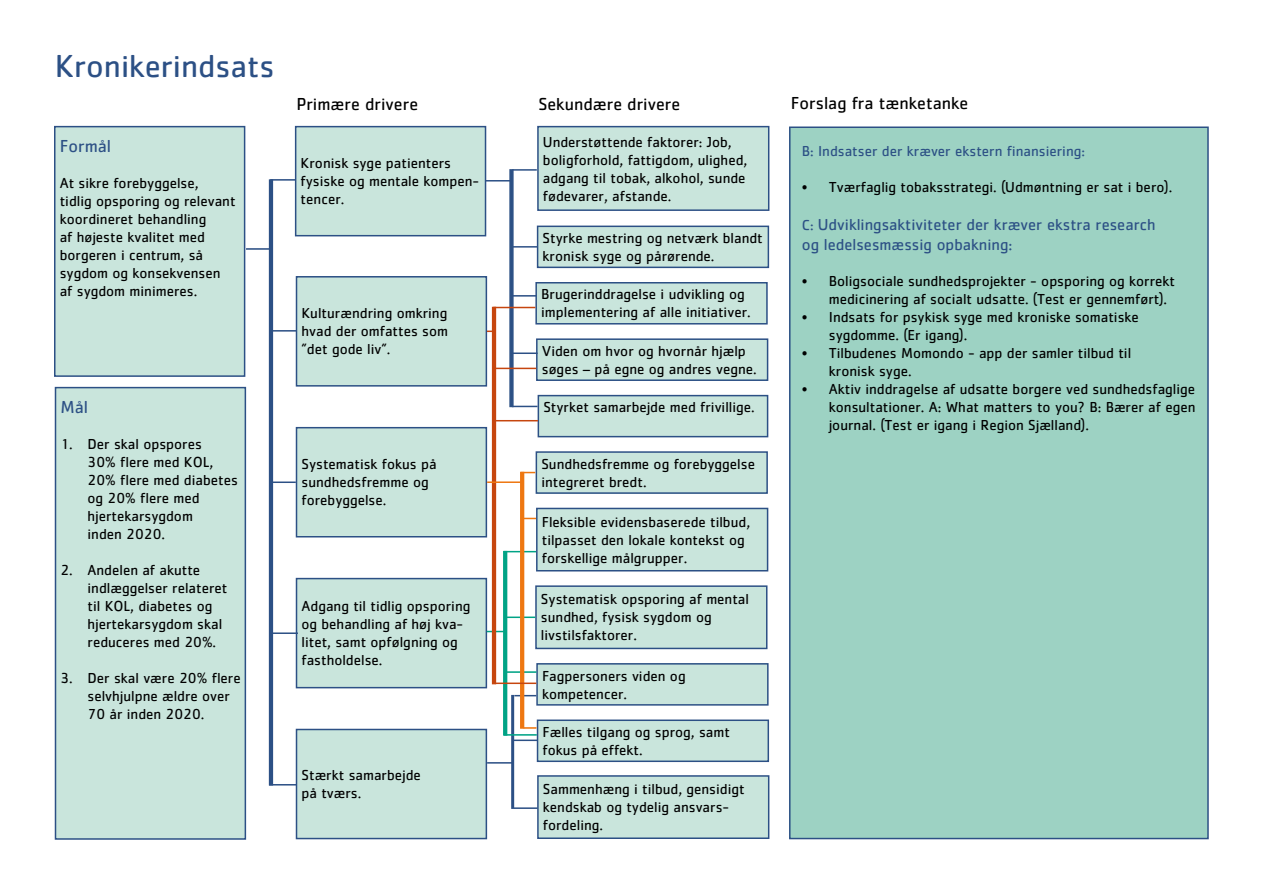
<style>
.page{position:relative;width:1263px;height:893px;background:#fff}
.page>*{position:absolute;margin:0;border:0;box-sizing:border-box;transform-origin:0 0}
.t1{font:33px "Cachet Std";color:#2c5085}
.t2{font:18px "Cachet Std";color:#000}
.t3{font:18px "Cachet Std";color:#2c5085}
.t4{font:16.5px/19.8px "Cachet Std";color:#2c5085}
.t5{font:15px/18px "Cachet Std";color:#000}
.t6{font:15px "Cachet Std";color:#2c5085}
.s1{font-size:15px}
</style>
<div class="page">
<div style="left:790px;top:127px;width:418px;height:711px;background:#9dd2c3"></div>
<div style="left:789px;top:126px;width:420px;height:713px;border:2px solid #2c5085"></div>
<div style="left:55px;top:127px;width:190px;height:249px;background:#c9e5dc"></div>
<div style="left:54px;top:126px;width:191px;height:251px;border:2px solid #2c5085"></div>
<div style="left:56px;top:388px;width:189px;height:451px;background:#c9e5dc"></div>
<div style="left:55px;top:387px;width:191px;height:453px;border:2px solid #2c5085"></div>
<div style="left:296px;top:127px;width:189px;height:109px;background:#c9e5dc"></div>
<div style="left:295px;top:126px;width:191px;height:110px;border:2px solid #2c5085"></div>
<div style="left:296px;top:277px;width:190px;height:109px;background:#c9e5dc"></div>
<div style="left:296px;top:276px;width:191px;height:111px;border:2px solid #2c5085"></div>
<div style="left:296px;top:428px;width:190px;height:109px;background:#c9e5dc"></div>
<div style="left:296px;top:427px;width:191px;height:110px;border:2px solid #2c5085"></div>
<div style="left:538px;top:127px;width:231px;height:83px;background:#c9e5dc"></div>
<div style="left:537px;top:126px;width:232px;height:85px;border:2px solid #2c5085"></div>
<div style="left:538px;top:226px;width:230px;height:41px;background:#c9e5dc"></div>
<div style="left:537px;top:226px;width:232px;height:42px;border:2px solid #2c5085"></div>
<div style="left:537px;top:339px;width:230px;height:41px;background:#c9e5dc"></div>
<div style="left:536px;top:338px;width:232px;height:43px;border:2px solid #2c5085"></div>
<div style="left:536px;top:283px;width:231px;height:41px;background:#c9e5dc"></div>
<div style="left:535px;top:282px;width:233px;height:43px;border:2px solid #2c5085"></div>
<div style="left:538px;top:396px;width:230px;height:41px;background:#c9e5dc"></div>
<div style="left:538px;top:395px;width:230px;height:42px;border:2px solid #2c5085"></div>
<div style="left:536px;top:452px;width:231px;height:41px;background:#c9e5dc"></div>
<div style="left:536px;top:451px;width:232px;height:43px;border:2px solid #2c5085"></div>
<div style="left:537px;top:508px;width:230px;height:63px;background:#c9e5dc"></div>
<div style="left:536px;top:508px;width:232px;height:63px;border:2px solid #2c5085"></div>
<div style="left:536px;top:586px;width:231px;height:62px;background:#c9e5dc"></div>
<div style="left:535px;top:585px;width:232px;height:64px;border:2px solid #2c5085"></div>
<div style="left:537px;top:664px;width:231px;height:41px;background:#c9e5dc"></div>
<div style="left:536px;top:663px;width:232px;height:43px;border:2px solid #2c5085"></div>
<div style="left:537px;top:720px;width:231px;height:41px;background:#c9e5dc"></div>
<div style="left:537px;top:719px;width:232px;height:43px;border:2px solid #2c5085"></div>
<div style="left:538px;top:776px;width:231px;height:62px;background:#c9e5dc"></div>
<div style="left:537px;top:775px;width:232px;height:64px;border:2px solid #2c5085"></div>
<svg style="left:509px;top:169px;width:5px;height:238px"></svg>
<hr style="left:512px;top:169px;width:25px;height:2px;background:#2c5085">
<svg style="left:512px;top:406px;width:26px;height:1px"></svg>
<hr style="left:513px;top:246px;width:24px;height:2px;background:#2c5085">
<hr style="left:512px;top:295px;width:24px;height:2px;background:#2c5085">
<hr style="left:513px;top:352px;width:25px;height:2px;background:#2c5085">
<hr style="left:485px;top:180px;width:26px;height:2px;background:#2c5085">
<hr style="left:514px;top:807px;width:24px;height:2px;background:#2c5085">
<hr style="left:487px;top:762px;width:25px;height:2px;background:#2c5085">
<div style="left:511px;top:695px;width:3px;height:114px;border:2px solid #2c5085"></div>
<hr style="left:269px;top:179px;width:4px;height:606px;background:#2c5085">
<hr style="left:271px;top:330px;width:25px;height:2px;background:#2c5085">
<hr style="left:270px;top:179px;width:26px;height:2px;background:#2c5085">
<hr style="left:246px;top:248px;width:25px;height:2px;background:#2c5085">
<svg style="left:269px;top:784px;width:27px;height:1px"></svg>
<div style="left:296px;top:579px;width:190px;height:109px;background:#c9e5dc"></div>
<div style="left:296px;top:578px;width:191px;height:110px;border:2px solid #2c5085"></div>
<div style="left:296px;top:729px;width:190px;height:109px;background:#c9e5dc"></div>
<div style="left:296px;top:729px;width:191px;height:110px;border:2px solid #2c5085"></div>
<hr style="left:271px;top:481px;width:25px;height:2px;background:#2c5085">
<hr style="left:273px;top:632px;width:25px;height:2px;background:#2c5085">
<svg style="left:514px;top:695px;width:22px;height:1px"></svg>
<svg style="left:513px;top:740px;width:25px;height:1px"></svg>
<hr style="left:504px;top:671px;width:32px;height:2px;background:#00a385">
<svg style="left:487px;top:631px;width:16px;height:1px"></svg>
<svg style="left:503px;top:551px;width:4px;height:185px"></svg>
<hr style="left:505px;top:616px;width:30px;height:2px;background:#00a385">
<hr style="left:504px;top:551px;width:32px;height:1px;background:#00a385">
<hr style="left:504px;top:734px;width:33px;height:2px;background:#00a385">
<hr style="left:520px;top:472px;width:4px;height:257px;background:#e71">
<svg style="left:523px;top:727px;width:13px;height:2px"></svg>
<svg style="left:521px;top:518px;width:15px;height:1px"></svg>
<hr style="left:492px;top:307px;width:4px;height:377px;background:#c6460f">
<hr style="left:495px;top:682px;width:41px;height:2px;background:#c6460f">
<hr style="left:495px;top:420px;width:43px;height:1px;background:#c6460f">
<hr style="left:493px;top:368px;width:43px;height:1px;background:#c6460f">
<hr style="left:493px;top:307px;width:42px;height:1px;background:#c6460f">
<hr style="left:487px;top:481px;width:34px;height:2px;background:#e71">
<h1 class="t1" style="left:55px;top:46px;width:221px">Kronikerindsats</h1>
<p class="t3" style="left:60px;top:136px;width:53px">Formål</p>
<p class="t5" style="left:60px;top:174px;width:177px">At sikre forebyggelse,<br>tidlig opsporing og relevant koordineret behandling<br>af højeste kvalitet med borgeren i centrum, så sygdom og konsekvensen af sygdom minimeres.</p>
<p class="t3" style="left:61px;top:397px;width:29px">Mål</p>
<p class="t5" style="left:88px;top:435px;width:152px;text-indent:-27px">1. Der skal opspores<br>30% flere med KOL,<br>20% flere med diabetes og 20% flere med hjertekarsygdom<br>inden 2020.</p>
<p class="t5" style="left:88px;top:561px;width:141px;text-indent:-27px">2. Andelen af akutte indlæggelser relateret til KOL, diabetes og hjertekarsygdom skal reduceres med 20%.</p>
<p class="t5" style="left:88px;top:669px;width:155px;text-indent:-27px">3. Der skal være 20% flere selvhjulpne ældre over<br>70 år inden 2020.</p>
<p class="t2" style="left:296px;top:93px;width:123px">Primære drivere</p>
<p class="t2" style="left:538px;top:94px;width:143px">Sekundære drivere</p>
<p class="t2" style="left:791px;top:93px;width:179px">Forslag fra tænketanke</p>
<p class="t5" style="left:301px;top:154px;width:180px">Kronisk syge patienters fysiske og mentale kompen&shy;tencer.</p>
<p class="t5" style="left:301px;top:304px;width:148px;text-align:justify">Kulturændring omkring hvad der omfattes som ”det gode liv”.</p>
<p class="t5" style="left:301px;top:455px;width:137px">Systematisk fokus på sundhedsfremme og forebyggelse.</p>
<p class="t5" style="left:301px;top:597px;width:170px">Adgang til tidlig opsporing og behandling af høj kva&shy;litet, samt opfølgning og fastholdelse.</p>
<p class="t5" style="left:301px;top:766px;width:121px">Stærkt samarbejde på tværs.</p>
<p class="t5" style="left:543px;top:132px;width:206px">Understøttende faktorer: Job, boligforhold, fattigdom, ulighed, adgang til tobak, alkohol, sunde fødevarer, afstande.</p>
<p class="t5" style="left:543px;top:229px;width:222px">Styrke mestring og netværk blandt kronisk syge og pårørende.</p>
<p class="t5" style="left:541px;top:285px;width:211px">Brugerinddragelse i udvikling og implementering af alle initiativer.</p>
<p class="t5" style="left:542px;top:342px;width:216px">Viden om hvor og hvornår hjælp søges – på egne og andres vegne.</p>
<p class="t5" style="left:543px;top:398px;width:213px">Styrket samarbejde med frivillige.</p>
<p class="t5" style="left:541px;top:454px;width:215px">Sundhedsfremme og forebyggelse integreret bredt.</p>
<p class="t5" style="left:542px;top:512px;width:210px">Fleksible evidensbaserede tilbud, tilpasset den lokale kontekst og forskellige målgrupper.</p>
<p class="t5" style="left:541px;top:590px;width:210px">Systematisk opsporing af mental sundhed, fysisk sygdom og livstilsfaktorer.</p>
<p class="t5" style="left:542px;top:666px;width:145px">Fagpersoners viden og kompetencer.</p>
<p class="t5" style="left:542px;top:723px;width:189px">Fælles tilgang og sprog, samt fokus på effekt.</p>
<p class="t5" style="left:543px;top:780px;width:203px">Sammenhæng i tilbud, gensidigt kendskab og tydelig ansvars&shy;fordeling.</p>
<p class="t6" style="left:802px;top:143px;width:285px">B: Indsatser der kræver ekstern finansiering:</p>
<p class="t5" style="left:802px;top:178px;width:372px">• Tværfaglig tobaksstrategi. (Udmøntning er sat i bero).</p>
<p class="t4" style="left:802px;top:214px;width:355px"><span class="s1">C:</span> Udviklingsaktiviteter der kræver ekstra research og ledelsesmæssig opbakning:</p>
<p class="t5" style="left:829px;top:272px;width:348px;text-indent:-27px">• Boligsociale sundhedsprojekter - opsporing og korrekt medicinering af socialt udsatte. (Test er gennemført).</p>
<p class="t5" style="left:829px;top:308px;width:312px;text-indent:-27px">• Indsats for psykisk syge med kroniske somatiske sygdomme. (Er igang).</p>
<p class="t5" style="left:829px;top:344px;width:304px;text-indent:-27px">• Tilbudenes Momondo - app der samler tilbud til kronisk syge.</p>
<p class="t5" style="left:829px;top:380px;width:368px;text-align:justify;text-indent:-27px">• Aktiv inddragelse af udsatte borgere ved sundhedsfaglige konsultationer. A: What matters to you? B: Bærer af egen journal. (Test er igang i Region Sjælland).</p>
</div>
